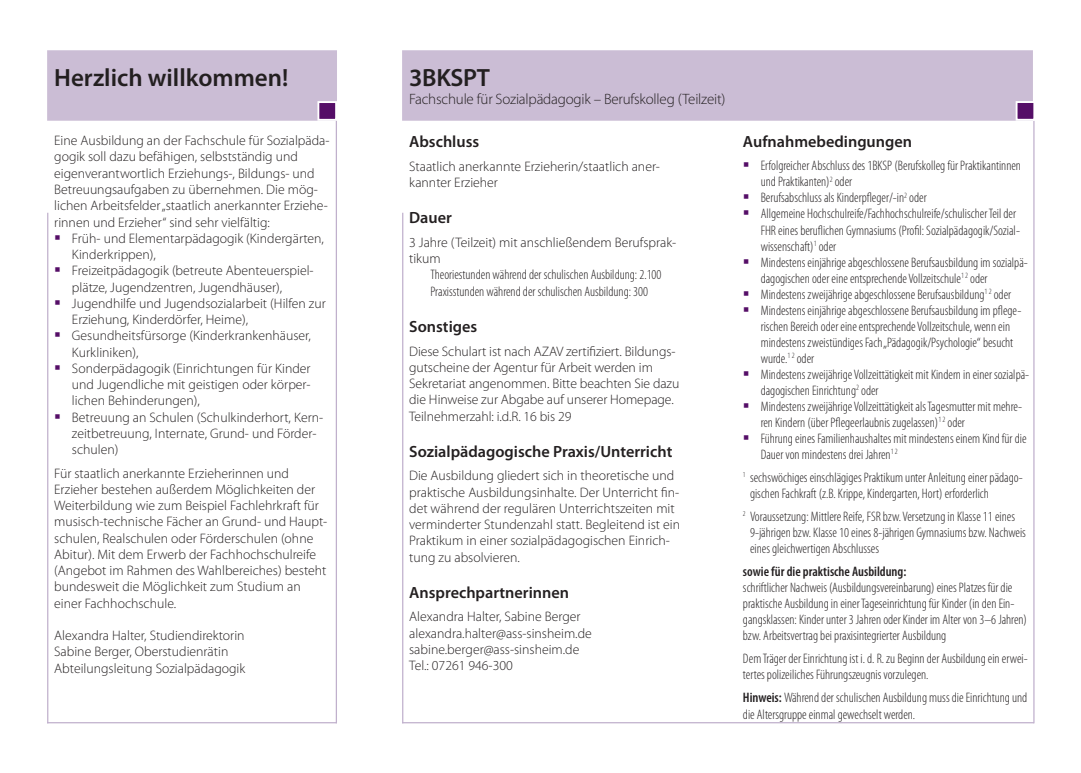
<style>
.page{position:relative;width:1081px;height:773px;background:#fff}
.page>*{position:absolute;margin:0;border:0;box-sizing:border-box;transform-origin:0 0}
.t1{font:600 25px "Myriad Pro";color:#231f20}
.t2{font:600 16.25px "Myriad Pro";color:#231f20}
.t3{font:300 15px "Myriad Pro";letter-spacing:-.015em;color:#231f20}
.t4{font:300 13.75px/16.2px "Myriad Pro";color:#231f20}
.t5{font:300 condensed 13.75px/16px "Myriad Pro";color:#231f20}
.t6{font:600 condensed 13.75px "Myriad Pro";color:#231f20}
.s1{color:#550e67}
.s2{font-weight:600}
</style>
<div class="page">
<svg style="left:47px;top:50px;width:986px;height:71px;fill:#cbbdd5"></svg>
<hr style="left:1033px;top:121px;width:1px;height:602px;background:#c0b0cc">
<hr style="left:402px;top:213px;width:1px;height:510px;background:#c0b0cc">
<hr style="left:402px;top:722px;width:632px;height:1px;background:#c0b0cc">
<hr style="left:336px;top:121px;width:1px;height:602px;background:#c0b0cc">
<hr style="left:47px;top:213px;width:1px;height:510px;background:#c0b0cc">
<hr style="left:47px;top:722px;width:290px;height:1px;background:#c0b0cc">
<div style="left:317px;top:101px;width:20px;height:20px;background:#550e67;border:2px solid #fff"></div>
<div style="left:1015px;top:101px;width:20px;height:20px;background:#550e67;border:2px solid #fff"></div>
<h1 class="t1" style="left:54px;top:62px;width:236px">Herzlich willkommen!</h1>
<h1 class="t1" style="left:409px;top:62px;width:82px">3BKSPT</h1>
<p class="t3" style="left:409px;top:90px;width:318px">Fachschule für Sozialpädagogik – Berufskolleg (Teilzeit)</p>
<p class="t4" style="left:54px;top:132px;width:276px">Eine Ausbildung an der Fachschule für Sozialpäda&shy;gogik soll dazu befähigen, selbstständig und eigenverantwortlich Erziehungs-, Bildungs- und Betreuungsaufgaben zu übernehmen. Die mög&shy;lichen Arbeitsfelder „staatlich anerkannter Erziehe&shy;rinnen und Erzieher“ sind sehr vielfältig:</p>
<p class="t4" style="left:72px;top:230px;width:254px;text-indent:-18px"><span class="s1">▪</span> Früh- und Elementarpädagogik (Kindergärten,<br>Kinderkrippen),</p>
<p class="t4" style="left:72px;top:262px;width:243px;text-indent:-18px"><span class="s1">▪</span> Freizeitpädagogik (betreute Abenteuerspiel&shy;plätze, Jugendzentren, Jugendhäuser),</p>
<p class="t4" style="left:72px;top:295px;width:255px;text-indent:-18px"><span class="s1">▪</span> Jugendhilfe und Jugendsozialarbeit (Hilfen zur<br>Erziehung, Kinderdörfer, Heime),</p>
<p class="t4" style="left:72px;top:327px;width:240px;text-indent:-18px"><span class="s1">▪</span> Gesundheitsfürsorge (Kinderkrankenhäuser,<br>Kurkliniken),</p>
<p class="t4" style="left:72px;top:360px;width:240px;text-align:justify;text-indent:-18px"><span class="s1">▪</span> Sonderpädagogik (Einrichtungen für Kinder und Jugendliche mit geistigen oder körper&shy;lichen Behinderungen),</p>
<p class="t4" style="left:72px;top:409px;width:253px;text-indent:-18px"><span class="s1">▪</span> Betreuung an Schulen (Schulkinderhort, Kern&shy;zeitbetreuung, Internate, Grund- und Förder&shy;schulen)</p>
<p class="t4" style="left:54px;top:464px;width:275px">Für staatlich anerkannte Erzieherinnen und Erzieher bestehen außerdem Möglichkeiten der Weiterbildung wie zum Beispiel Fachlehrkraft für musisch-technische Fächer an Grund- und Haupt&shy;schulen, Realschulen oder Förderschulen (ohne Abitur). Mit dem Erwerb der Fachhochschulreife (Angebot im Rahmen des Wahlbereiches) besteht bundesweit die Möglichkeit zum Studium an einer Fachhochschule.</p>
<p class="t4" style="left:54px;top:627px;width:193px">Alexandra Halter, Studiendirektorin<br>Sabine Berger, Oberstudienrätin<br>Abteilungsleitung Sozialpädagogik</p>
<p class="t2" style="left:409px;top:131px;width:72px">Abschluss</p>
<p class="t4" style="left:409px;top:158px;width:252px">Staatlich anerkannte Erzieherin/staatlich aner&shy;kannter Erzieher</p>
<p class="t2" style="left:409px;top:207px;width:44px">Dauer</p>
<p class="t4" style="left:409px;top:234px;width:268px">3 Jahre (Teilzeit) mit anschließendem Berufsprak&shy;tikum</p>
<p class="t5" style="left:430px;top:266px;width:233px;line-height:16.5px">Theoriestunden während der schulischen Ausbildung: 2.100<br>Praxisstunden während der schulischen Ausbildung: 300</p>
<p class="t2" style="left:409px;top:316px;width:70px">Sonstiges</p>
<p class="t4" style="left:409px;top:342px;width:272px">Diese Schulart ist nach AZAV zertifiziert. Bildungs&shy;gutscheine der Agentur für Arbeit werden im Sekretariat angenommen. Bitte beachten Sie dazu die Hinweise zur Abgabe auf unserer Homepage.<br>Teilnehmerzahl: i.d.R. 16 bis 29</p>
<p class="t2" style="left:409px;top:441px;width:265px">Sozialpädagogische Praxis/Unterricht</p>
<p class="t4" style="left:409px;top:467px;width:272px">Die Ausbildung gliedert sich in theoretische und praktische Ausbildungsinhalte. Der Unterricht fin&shy;det während der regulären Unterrichtszeiten mit verminderter Stundenzahl statt. Begleitend ist ein Praktikum in einer sozialpädagogischen Einrich&shy;tung zu absolvieren.</p>
<p class="t2" style="left:409px;top:582px;width:161px">Ansprechpartnerinnen</p>
<p class="t4" style="left:409px;top:608px;width:184px">Alexandra Halter, Sabine Berger alexandra.halter@ass-sinsheim.de sabine.berger@ass-sinsheim.de<br>Tel.: 07261 946-300</p>
<p class="t2" style="left:743px;top:131px;width:171px">Aufnahmebedingungen</p>
<p class="t5" style="left:760px;top:158px;width:262px;text-indent:-18px"><span class="s1">▪</span> Erfolgreicher Abschluss des 1BKSP (Berufskolleg für Praktikantinnen und Praktikanten)<sup>2</sup> oder</p>
<p class="t5" style="left:743px;top:190px;width:185px"><span class="s1">▪</span> Berufsabschluss als Kinderpfleger/-in<sup>2</sup> oder</p>
<p class="t5" style="left:760px;top:206px;width:261px;text-indent:-18px"><span class="s1">▪</span> Allgemeine Hochschulreife/Fachhochschulreife/schulischer Teil der<br>FHR eines beruflichen Gymnasiums (Profil: Sozialpädagogik/Sozial&shy;wissenschaft)<sup>1</sup> oder</p>
<p class="t5" style="left:760px;top:254px;width:269px;text-indent:-18px"><span class="s1">▪</span> Mindestens einjährige abgeschlossene Berufsausbildung im sozialpä&shy;dagogischen oder eine entsprechende Vollzeitschule<sup>1</sup> <sup>2</sup> oder</p>
<p class="t5" style="left:743px;top:286px;width:270px"><span class="s1">▪</span> Mindestens zweijährige abgeschlossene Berufsausbildung<sup>1</sup> <sup>2</sup> oder</p>
<p class="t5" style="left:760px;top:302px;width:262px;text-indent:-18px"><span class="s1">▪</span> Mindestens einjährige abgeschlossene Berufsausbildung im pflege&shy;rischen Bereich oder eine entsprechende Vollzeitschule, wenn ein mindestens zweistündiges Fach „Pädagogik/Psychologie“ besucht wurde.<sup>1</sup> <sup>2</sup> oder</p>
<p class="t5" style="left:760px;top:366px;width:270px;text-indent:-18px"><span class="s1">▪</span> Mindestens zweijährige Vollzeittätigkeit mit Kindern in einer sozialpä&shy;dagogischen Einrichtung<sup>2</sup> oder</p>
<p class="t5" style="left:760px;top:398px;width:263px;text-indent:-18px"><span class="s1">▪</span> Mindestens zweijährige Vollzeittätigkeit als Tagesmutter mit mehre&shy;ren Kindern (über Pflegeerlaubnis zugelassen)<sup>1</sup> <sup>2</sup> oder</p>
<p class="t5" style="left:760px;top:430px;width:267px;text-indent:-18px"><span class="s1">▪</span> Führung eines Familienhaushaltes mit mindestens einem Kind für die<br>Dauer von mindestens drei Jahren<sup>1</sup> <sup>2</sup></p>
<p class="t5" style="left:750px;top:469px;width:274px;text-indent:-7px"><sup>1</sup> sechswöchiges einschlägiges Praktikum unter Anleitung einer pädago&shy;gischen Fachkraft (z.B. Krippe, Kindergarten, Hort) erforderlich</p>
<p class="t5" style="left:750px;top:508px;width:277px;text-indent:-7px"><sup>2</sup> Voraussetzung: Mittlere Reife, FSR bzw. Versetzung in Klasse 11 eines<br>9-jährigen bzw. Klasse 10 eines 8-jährigen Gymnasiums bzw. Nachweis eines gleichwertigen Abschlusses</p>
<p class="t6" style="left:743px;top:563px;width:165px">sowie für die praktische Ausbildung:</p>
<p class="t5" style="left:743px;top:579px;width:286px">schriftlicher Nachweis (Ausbildungsvereinbarung) eines Platzes für die praktische Ausbildung in einer Tageseinrichtung für Kinder (in den Ein&shy;gangsklassen: Kinder unter 3 Jahren oder Kinder im Alter von 3–6 Jahren) bzw. Arbeitsvertrag bei praxisintegrierter Ausbildung</p>
<p class="t5" style="left:743px;top:650px;width:286px">Dem Träger der Einrichtung ist i. d. R. zu Beginn der Ausbildung ein erwei&shy;tertes polizeiliches Führungszeugnis vorzulegen.</p>
<p class="t5" style="left:743px;top:689px;width:286px"><span class="s2">Hinweis:</span> Während der schulischen Ausbildung muss die Einrichtung und die Altersgruppe einmal gewechselt werden.</p>
</div>
